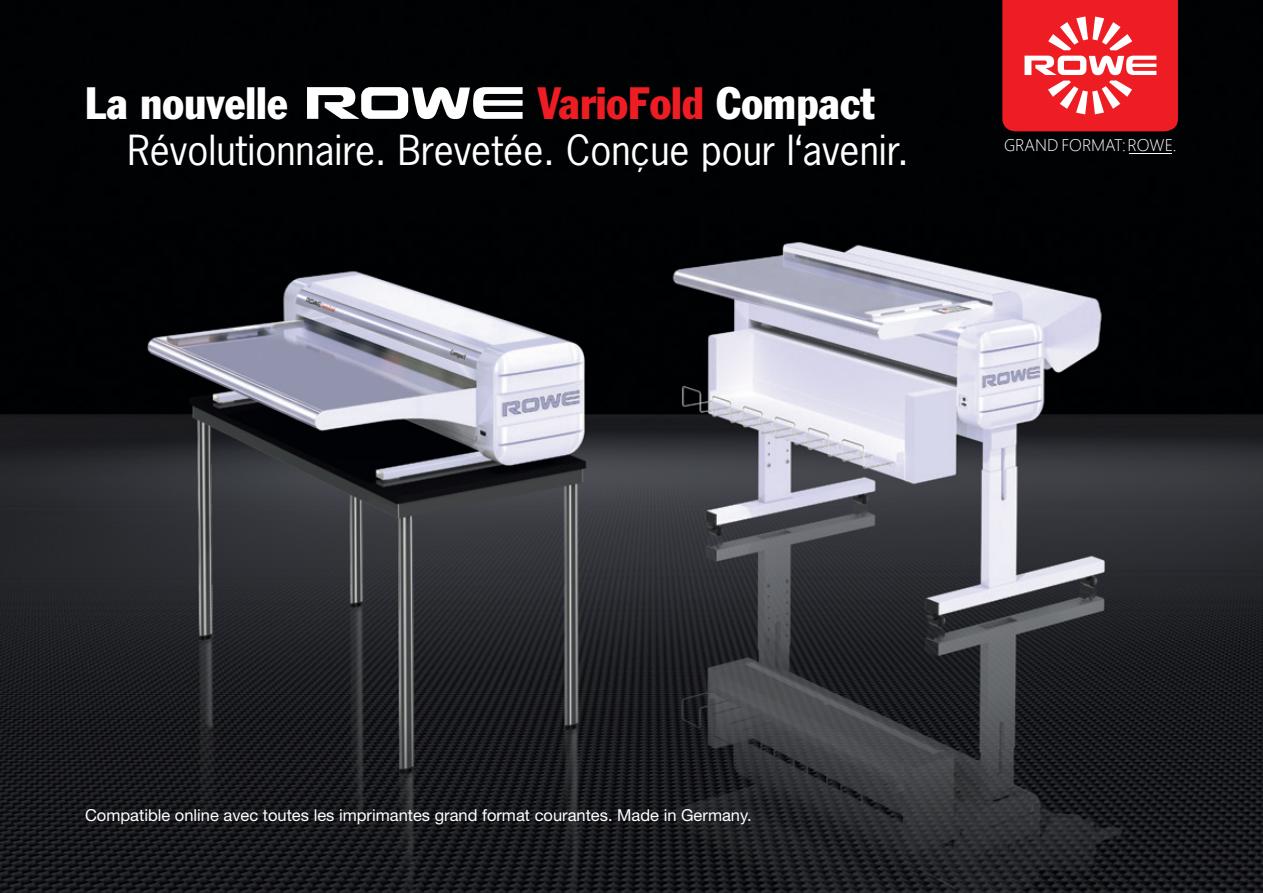
<style>
.page{position:relative;width:1263px;height:893px;background:#fff}
.page>*{position:absolute;margin:0;border:0;box-sizing:border-box;transform-origin:0 0}
.t1{font:condensed 44.55px "Franklin Gothic";color:#ee1d23}
.t2{font:condensed 44.55px "Franklin Gothic";color:#fff}
.t3{font:39px "News Gothic";color:#fff}
.t4{font:300 16.8px "Segoe UI";color:#fff}
.t5{font:16.5px "Helvetica Neue";color:#fff}
.s1{color:#fff}
</style>
<div class="page">
<img style="left:0;top:0;width:1263px;height:893px">
<svg style="left:307px;top:87px;width:216px;height:32px"></svg>
<svg style="left:1002px;top:0;width:176px;height:131px;background:#ef3f44"></svg>
<hr style="left:1129px;top:153px;width:43px;height:1px;background:#fff">
<h1 class="t2" style="left:85px;top:76px;width:204px">La nouvelle</h1>
<h1 class="t1" style="left:538px;top:76px;width:339px">VarioFold <span class="s1">Compact</span></h1>
<h2 class="t3" style="left:128px;top:125px;width:783px">Révolutionnaire. Brevetée. Conçue pour l‘avenir.</h2>
<p class="t4" style="left:1004px;top:132px;width:174px">GRAND FORMAT:ROWE.</p>
<p class="t5" style="left:85px;top:805px;width:668px">Compatible online avec toutes les imprimantes grand format courantes. Made in Germany.</p>
</div>
